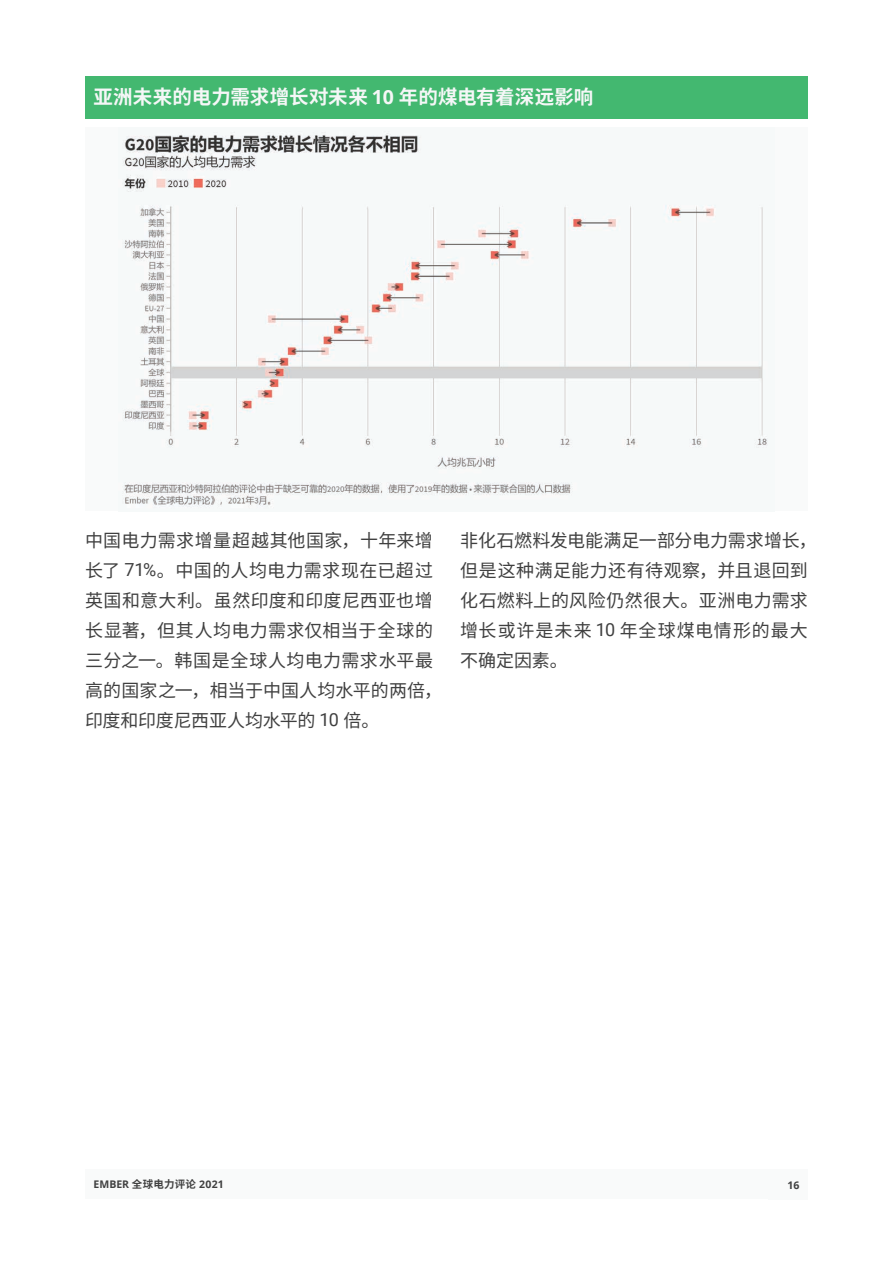
<style>
.page{position:relative;width:893px;height:1263px;background:#fff}
.page>*{position:absolute;margin:0;border:0;box-sizing:border-box;transform-origin:0 0}
.t1{font:700 19.5px "Source Han Sans SC";letter-spacing:.005em;color:#f5f7f7}
.t2{font:18px/30px "Source Han Sans SC";letter-spacing:.015em;color:#404040}
.t3{font:700 10.5px "Open Sans";color:#404040}
.s1{font-family:"Open Sans"}
.s2{font-family:"Roboto"}
.s3{font-family:"Source Han Sans SC"}
</style>
<div class="page">
<div style="left:85px;top:1169px;width:723px;height:30px;background:#f9fafa"></div>
<div style="left:85px;top:127px;width:723px;height:384px;background:#f9fafa"></div>
<div style="left:85px;top:77px;width:723px;height:42px;background:#43b870"></div>
<img style="left:123px;top:132px;width:644px;height:374px">
<p class="t1" style="left:94px;top:86px;width:501px">亚洲未来的电力需求增长对未来 <span class="s1">10</span> 年的煤电有着深远影响</p>
<p class="t2" style="left:85px;top:525px;width:358px">中国电力需求增量超越其他国家，十年来增长了 <span class="s2">71%</span>。中国的人均电力需求现在已超过英国和意大利。虽然印度和印度尼西亚也增长显著，但其人均电力需求仅相当于全球的三分之一。韩国是全球人均电力需求水平最高的国家之一，相当于中国人均水平的两倍，印度和印度尼西亚人均水平的 <span class="s2">10</span> 倍。</p>
<p class="t2" style="left:460px;top:525px;width:358px">非化石燃料发电能满足一部分电力需求增长，但是这种满足能力还有待观察，并且退回到化石燃料上的风险仍然很大。亚洲电力需求增长或许是未来 <span class="s2">10</span> 年全球煤电情形的最大不确定因素。</p>
<p class="t3" style="left:94px;top:1176px;width:132px">EMBER <span class="s3">全球电力评论</span> 2021</p>
<p class="t3" style="left:787px;top:1177px;width:13px">16</p>
</div>
